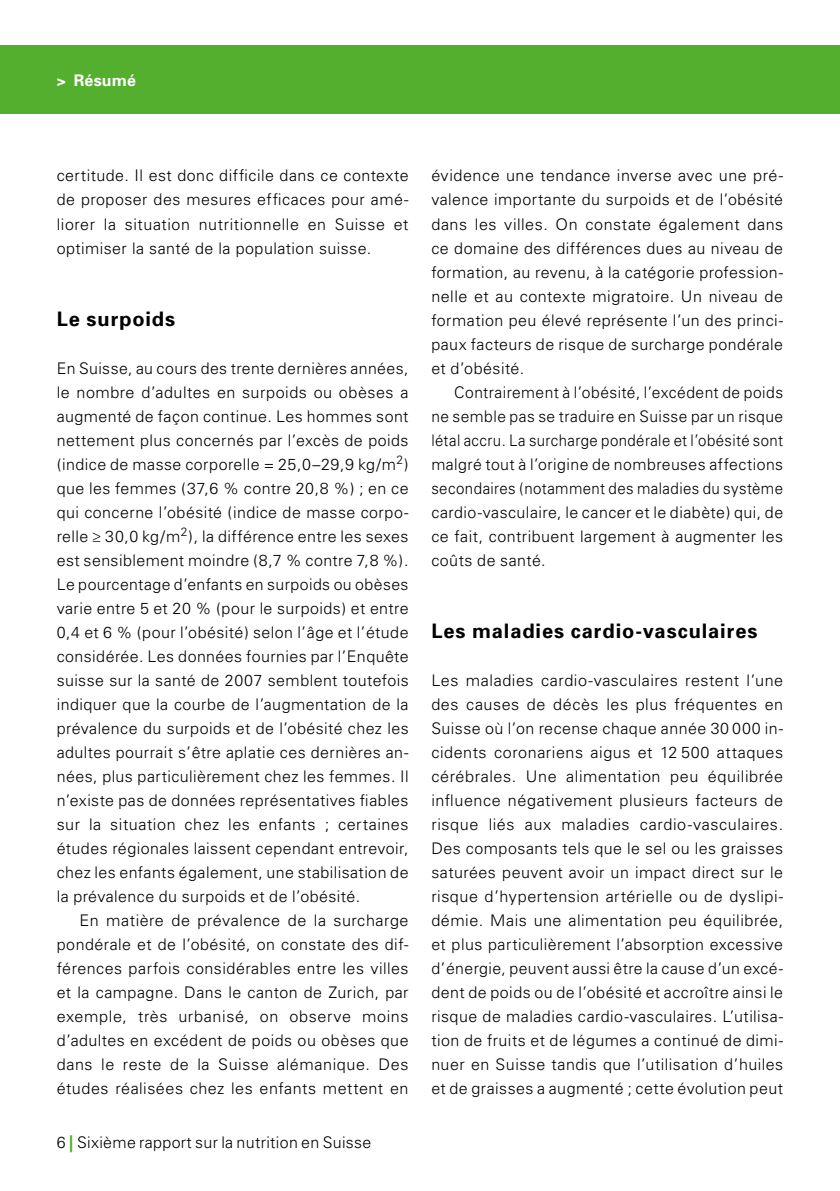
<style>
.page{position:relative;width:840px;height:1191px;background:#fff}
.page>*{position:absolute;margin:0;border:0;box-sizing:border-box;transform-origin:0 0}
.t1{font:700 20px "Univers";letter-spacing:.045em;color:#000}
.t2{font:300 16px/24px "Univers";letter-spacing:.03em;color:#000;text-align:justify}
.t3{font:700 16px "Univers";letter-spacing:.01em;color:#fff}
.s1{font-family:"Univers LT Std"}
.s2{font-weight:700;font-size:17px;color:#54af2e}
</style>
<div class="page">
<div style="left:0;top:45px;width:839px;height:68px;background:#54af2e"></div>
<p class="t3" style="left:57px;top:70px;width:81px">&gt; Résumé</p>
<p class="t2" style="left:57px;top:164px;width:353px">certitude. Il est donc difficile dans ce contexte de proposer des mesures efficaces pour amé&shy;liorer la situation nutritionnelle en Suisse et optimiser la santé de la population suisse.</p>
<p class="t1" style="left:57px;top:306px;width:120px">Le surpoids</p>
<p class="t2" style="left:57px;top:356px;width:353px">En Suisse, au cours des trente dernières années, le nombre d’adultes en surpoids ou obèses a augmenté de façon continue. Les hommes sont nettement plus concernés par l’excès de poids (indice de masse corporelle = 25,0–29,9 kg/m<sup>2</sup>) que les femmes (37,6 % contre 20,8 %) ; en ce qui concerne l’obésité (indice de masse corpo&shy;relle <span class="s1">≥</span> 30,0 kg/m<sup>2</sup>), la différence entre les sexes est sensiblement moindre (8,7 % contre 7,8 %).<br>Le pourcentage d’enfants en surpoids ou obèses varie entre 5 et 20 % (pour le surpoids) et entre 0,4 et 6 % (pour l’obésité) selon l’âge et l’étude considérée. Les données fournies par l’Enquête suisse sur la santé de 2007 semblent toutefois indiquer que la courbe de l’augmentation de la prévalence du surpoids et de l’obésité chez les adultes pourrait s’être aplatie ces dernières an&shy;nées, plus particulièrement chez les femmes. Il n’existe pas de données représentatives fiables sur la situation chez les enfants ; certaines études régionales laissent cependant entrevoir, chez les enfants également, une stabilisation de la prévalence du surpoids et de l’obésité.</p>
<p class="t2" style="left:57px;top:908px;width:353px;text-indent:23px">En matière de prévalence de la surcharge pondérale et de l’obésité, on constate des dif&shy;férences parfois considérables entre les villes et la campagne. Dans le canton de Zurich, par exemple, très urbanisé, on observe moins d’adultes en excédent de poids ou obèses que dans le reste de la Suisse alémanique. Des études réalisées chez les enfants mettent en</p>
<p class="t2" style="left:57px;top:1130px;width:316px">6 <span class="s2">|</span> Sixième rapport sur la nutrition en Suisse</p>
<p class="t2" style="left:431px;top:164px;width:353px">évidence une tendance inverse avec une pré&shy;valence importante du surpoids et de l’obésité dans les villes. On constate également dans ce domaine des différences dues au niveau de formation, au revenu, à la catégorie profession&shy;nelle et au contexte migratoire. Un niveau de formation peu élevé représente l’un des princi&shy;paux facteurs de risque de surcharge pondérale et d’obésité.</p>
<p class="t2" style="left:431px;top:380px;width:353px;text-indent:23px">Contrairement à l’obésité, l’excédent de poids ne semble pas se traduire en Suisse par un risque létal accru. La surcharge pondérale et l’obésité sont malgré tout à l’origine de nombreuses affections secondaires (notamment des maladies du système cardio-vasculaire, le cancer et le diabète) qui, de ce fait, contribuent largement à augmenter les coûts de santé.</p>
<p class="t1" style="left:431px;top:618px;width:327px">Les maladies cardio-vasculaires</p>
<p class="t2" style="left:431px;top:668px;width:353px">Les maladies cardio-vasculaires restent l’une des causes de décès les plus fréquentes en Suisse où l’on recense chaque année 30 000 in&shy;cidents coronariens aigus et 12 500 attaques cérébrales. Une alimentation peu équilibrée influence négativement plusieurs facteurs de risque liés aux maladies cardio-vasculaires.<br>Des composants tels que le sel ou les graisses saturées peuvent avoir un impact direct sur le risque d’hypertension artérielle ou de dyslipi&shy;démie. Mais une alimentation peu équilibrée, et plus particulièrement l’absorption excessive d’énergie, peuvent aussi être la cause d’un excé&shy;dent de poids ou de l’obésité et accroître ainsi le risque de maladies cardio-vasculaires. L’utilisa&shy;tion de fruits et de légumes a continué de dimi&shy;nuer en Suisse tandis que l’utilisation d’huiles et de graisses a augmenté ; cette évolution peut</p>
</div>
